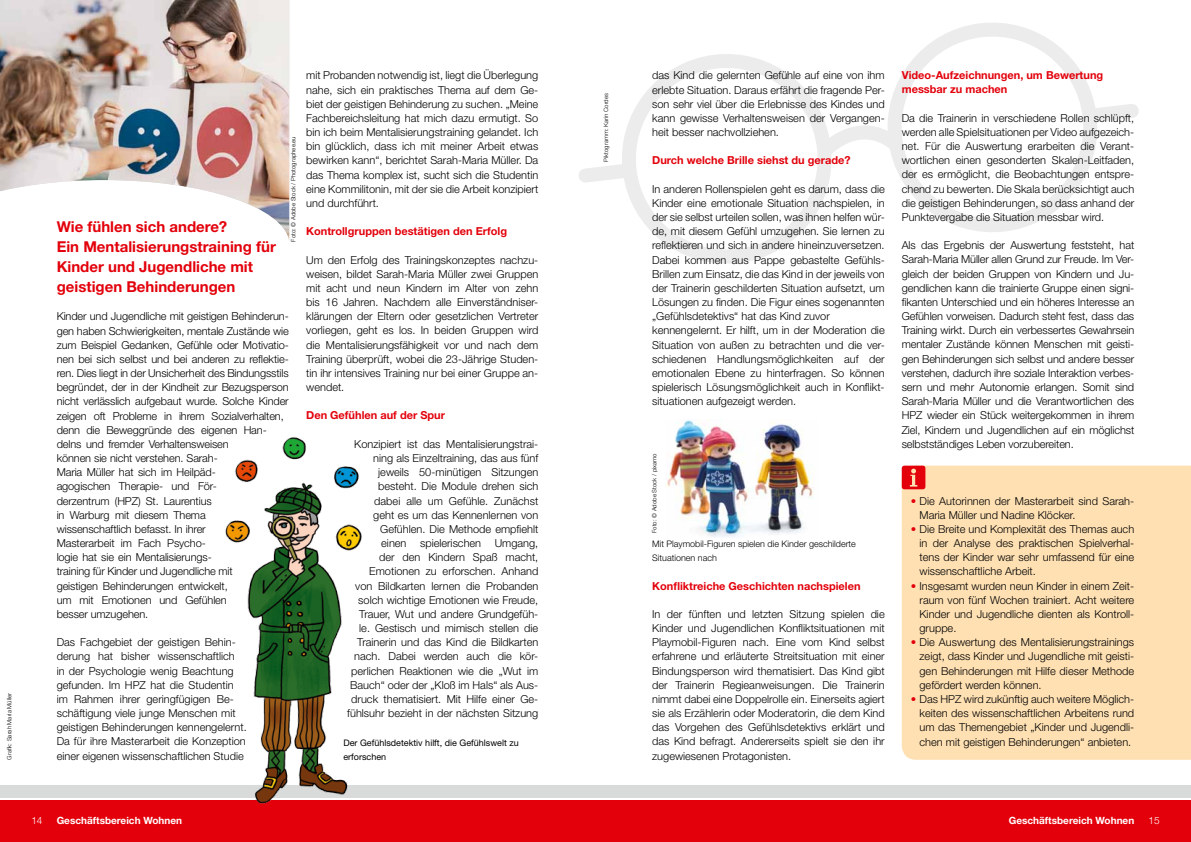
<style>
.page{position:relative;width:1191px;height:842px;background:#fff}
.page>*{position:absolute;margin:0;border:0;box-sizing:border-box;transform-origin:0 0}
.t1{font:700 15px/20px "Helvetica Neue LT Std";color:#e3000b}
.t2{font:300 11px/14.2px "Helvetica Neue LT Std";color:#000;text-align:justify}
.t3{font:700 11px/14.2px "Helvetica Neue LT Std";color:#e3000b}
.t4{font:700 10px "Helvetica Neue LT Std";color:#fff}
.t5{font:300 10px "Helvetica Neue LT Std";color:#fff}
.t6{font:300 9px/14.2px "Helvetica Neue LT Std";color:#000}
.t7{font:9px/14.2px "Helvetica Neue LT Std";color:#000}
.t8{font:300 6px "Helvetica Neue LT Std";color:#000}
.s1{color:#e3000b}
</style>
<div class="page">
<svg style="left:623px;top:55px;width:207px;height:209px"></svg>
<svg style="left:889px;top:24px;width:207px;height:208px"></svg>
<svg style="left:579px;top:155px;width:63px;height:36px"></svg>
<svg style="left:1075px;top:95px;width:64px;height:36px"></svg>
<svg style="left:809px;top:114px;width:105px;height:52px"></svg>
<div style="left:0;top:799px;width:595px;height:43px;background:#e3000b"></div>
<div style="left:595px;top:799px;width:596px;height:43px;background:#e3000b"></div>
<div style="left:595px;top:785px;width:596px;height:15px;background:#d9dada"></div>
<div style="left:0;top:785px;width:595px;height:15px;background:#d9dada"></div>
<hr style="left:0;top:798px;width:1191px;height:2px;background:#fff">
<img style="left:0;top:0;width:289px;height:239px">
<img style="left:225px;top:437px;width:137px;height:367px">
<img style="left:666px;top:420px;width:148px;height:118px">
<div style="left:901px;top:466px;width:290px;height:294px;background:#fee0b3"></div>
<svg style="left:901px;top:466px;width:24px;height:23px"></svg>
<p class="t8" style="left:6px;top:760px;width:68px;rotate:-90deg">Grafik: Sarah Maria Müller</p>
<h1 class="t1" style="left:57px;top:216px;width:221px">Wie fühlen sich andere?<br>Ein Mentalisierungstraining für<br>Kinder und Jugendliche mit geistigen Behinderungen</h1>
<p class="t8" style="left:290px;top:242px;width:107px;rotate:-90deg">Foto: © Adobe Stock / Photographee.eu</p>
<p class="t2" style="left:57px;top:309px;width:234px;text-align:left">Kinder und Jugendliche mit geistigen Behinderun&shy;gen haben Schwierigkeiten, mentale Zustände wie zum Beispiel Gedanken, Gefühle oder Motivatio&shy;nen bei sich selbst und bei anderen zu reflektie&shy;ren. Dies liegt in der Unsicherheit des Bindungsstils begründet, der in der Kindheit zur Bezugsperson nicht verlässlich aufgebaut wurde. Solche Kinder zeigen oft Probleme in ihrem Sozialverhalten, denn die Beweggründe des eigenen Han&shy;delns und fremder Verhaltensweisen<br>können sie nicht verstehen. Sarah-<br>Maria Müller hat sich im Heilpäd-<br>agogischen Therapie- und För-<br>derzentrum (HPZ) St. Laurentius<br>in Warburg mit diesem Thema<br>wissenschaftlich befasst. In ihrer<br>Masterarbeit im Fach Psycho-<br>logie hat sie ein Mentalisierungs-<br>training für Kinder und Jugendliche mit<br>geistigen Behinderungen entwickelt,<br>um mit Emotionen und Gefühlen<br>besser umzugehen.</p>
<p class="t2" style="left:57px;top:635px;width:192px;text-align:left">Das Fachgebiet der geistigen Behin&shy;derung hat bisher wissenschaftlich<br>in der Psychologie wenig Beachtung gefunden. Im HPZ hat die Studentin im Rahmen ihrer geringfügigen Be&shy;schäftigung viele junge Menschen mit geistigen Behinderungen kennengelernt.<br>Da für ihre Masterarbeit die Konzeption einer eigenen wissenschaftlichen Studie</p>
<p class="t2" style="left:306px;top:68px;width:234px">mit Probanden notwendig ist, liegt die Überlegung nahe, sich ein praktisches Thema auf dem Ge&shy;biet der geistigen Behinderung zu suchen. „Meine Fachbereichsleitung hat mich dazu ermutigt. So bin ich beim Mentalisierungstraining gelandet. Ich bin glücklich, dass ich mit meiner Arbeit etwas bewirken kann“, berichtet Sarah-Maria Müller. Da das Thema komplex ist, sucht sich die Studentin eine Kommilitonin, mit der sie die Arbeit konzipiert und durchführt.</p>
<p class="t3" style="left:306px;top:224px;width:202px">Kontrollgruppen bestätigen den Erfolg</p>
<p class="t2" style="left:306px;top:252px;width:234px">Um den Erfolg des Trainingskonzeptes nachzu&shy;weisen, bildet Sarah-Maria Müller zwei Gruppen mit acht und neun Kindern im Alter von zehn bis 16 Jahren. Nachdem alle Einverständniser&shy;klärungen der Eltern oder gesetzlichen Vertreter vorliegen, geht es los. In beiden Gruppen wird die Mentalisierungsfähigkeit vor und nach dem Training überprüft, wobei die 23-Jährige Studen&shy;tin ihr intensives Training nur bei einer Gruppe an&shy;wendet.</p>
<p class="t3" style="left:306px;top:408px;width:140px">Den Gefühlen auf der Spur</p>
<p class="t2" style="left:347px;top:437px;width:193px;text-align:right">Konzipiert ist das Mentalisierungstrai&shy;ning als Einzeltraining, das aus fünf jeweils 50-minütigen Sitzungen besteht. Die Module drehen sich<br>dabei alle um Gefühle. Zunächst<br>geht es um das Kennenlernen von Gefühlen. Die Methode empfiehlt<br>einen spielerischen Umgang,<br>der den Kindern Spaß macht, Emotionen zu erforschen. Anhand<br>von Bildkarten lernen die Probanden solch wichtige Emotionen wie Freude, Trauer, Wut und andere Grundgefüh&shy;le. Gestisch und mimisch stellen die Trainerin und das Kind die Bildkarten nach. Dabei werden auch die kör&shy;perlichen Reaktionen wie die „Wut im Bauch“ oder der „Kloß im Hals“ als Aus&shy;druck thematisiert. Mit Hilfe einer Ge&shy;fühlsuhr bezieht in der nächsten Sitzung</p>
<p class="t7" style="left:343px;top:735px;width:177px">Der Gefühlsdetektiv hilft, die Gefühlswelt zu erforschen</p>
<p class="t8" style="left:602px;top:162px;width:70px;rotate:-90deg">Piktogramm: Karin Cordes</p>
<p class="t2" style="left:652px;top:68px;width:234px">das Kind die gelernten Gefühle auf eine von ihm erlebte Situation. Daraus erfährt die fragende Per&shy;son sehr viel über die Erlebnisse des Kindes und kann gewisse Verhaltensweisen der Vergangen&shy;heit besser nachvollziehen.</p>
<p class="t3" style="left:652px;top:153px;width:200px">Durch welche Brille siehst du gerade?</p>
<p class="t2" style="left:652px;top:181px;width:234px;text-align:left">In anderen Rollenspielen geht es darum, dass die Kinder eine emotionale Situation nachspielen, in der sie selbst urteilen sollen, was ihnen helfen wür&shy;de, mit diesem Gefühl umzugehen. Sie lernen zu reflektieren und sich in andere hineinzuversetzen.<br>Dabei kommen aus Pappe gebastelte Gefühls-Brillen zum Einsatz, die das Kind in der jeweils von der Trainerin geschilderten Situation aufsetzt, um Lösungen zu finden. Die Figur eines sogenannten „Gefühlsdetektivs“ hat das Kind zuvor kennengelernt. Er hilft, um in der Moderation die Situation von außen zu betrachten und die ver&shy;schiedenen Handlungsmöglichkeiten auf der emotionalen Ebene zu hinterfragen. So können spielerisch Lösungsmöglichkeit auch in Konflikt&shy;situationen aufgezeigt werden.</p>
<p class="t8" style="left:650px;top:533px;width:81px;rotate:-90deg">Foto: © Adobe Stock / pixarno</p>
<p class="t6" style="left:652px;top:537px;width:205px">Mit Playmobil-Figuren spielen die Kinder geschilderte<br>Situationen nach</p>
<p class="t3" style="left:652px;top:578px;width:210px">Konfliktreiche Geschichten nachspielen</p>
<p class="t2" style="left:652px;top:607px;width:234px">In der fünften und letzten Sitzung spielen die Kinder und Jugendlichen Konfliktsituationen mit Playmobil-Figuren nach. Eine vom Kind selbst erfahrene und erläuterte Streitsituation mit einer Bindungsperson wird thematisiert. Das Kind gibt der Trainerin Regieanweisungen. Die Trainerin nimmt dabei eine Doppelrolle ein. Einerseits agiert sie als Erzählerin oder Moderatorin, die dem Kind das Vorgehen des Gefühlsdetektivs erklärt und das Kind befragt. Andererseits spielt sie den ihr</p>
<p class="t2" style="left:652px;top:748px;width:140px">zugewiesenen Protagonisten.</p>
<p class="t3" style="left:901px;top:68px;width:203px">Video-Aufzeichnungen, um Bewertung messbar zu machen</p>
<p class="t2" style="left:901px;top:110px;width:234px">Da die Trainerin in verschiedene Rollen schlüpft, werden alle Spielsituationen per Video aufgezeich&shy;net. Für die Auswertung erarbeiten die Verant&shy;wortlichen einen gesonderten Skalen-Leitfaden, der es ermöglicht, die Beobachtungen entspre&shy;chend zu bewerten. Die Skala berücksichtigt auch die geistigen Behinderungen, so dass anhand der Punktevergabe die Situation messbar wird.</p>
<p class="t2" style="left:901px;top:238px;width:234px">Als das Ergebnis der Auswertung feststeht, hat Sarah-Maria Müller allen Grund zur Freude. Im Ver&shy;gleich der beiden Gruppen von Kindern und Ju&shy;gendlichen kann die trainierte Gruppe einen signi&shy;fikanten Unterschied und ein höheres Interesse an Gefühlen vorweisen. Dadurch steht fest, dass das Training wirkt. Durch ein verbessertes Gewahrsein mentaler Zustände können Menschen mit geisti&shy;gen Behinderungen sich selbst und andere besser verstehen, dadurch ihre soziale Interaktion verbes&shy;sern und mehr Autonomie erlangen. Somit sind Sarah-Maria Müller und die Verantwortlichen des HPZ wieder ein Stück weitergekommen in ihrem Ziel, Kindern und Jugendlichen auf ein möglichst selbstständiges Leben vorzubereiten.</p>
<p class="t2" style="left:919px;top:493px;width:216px;text-indent:-9px"><span class="s1">•</span> Die Autorinnen der Masterarbeit sind Sarah-<br>Maria Müller und Nadine Klöcker.</p>
<p class="t2" style="left:919px;top:522px;width:216px;text-indent:-9px"><span class="s1">•</span> Die Breite und Komplexität des Themas auch in der Analyse des praktischen Spielverhal&shy;tens der Kinder war sehr umfassend für eine wissenschaftliche Arbeit.</p>
<p class="t2" style="left:919px;top:578px;width:216px;text-indent:-9px"><span class="s1">•</span> Insgesamt wurden neun Kinder in einem Zeit&shy;raum von fünf Wochen trainiert. Acht weitere Kinder und Jugendliche dienten als Kontroll&shy;gruppe.</p>
<p class="t2" style="left:919px;top:635px;width:216px;text-indent:-9px"><span class="s1">•</span> Die Auswertung des Mentalisierungstrainings zeigt, dass Kinder und Jugendliche mit geisti&shy;gen Behinderungen mit Hilfe dieser Methode gefördert werden können.</p>
<p class="t2" style="left:919px;top:692px;width:216px;text-indent:-9px"><span class="s1">•</span> Das HPZ wird zukünftig auch weitere Möglich&shy;keiten des wissenschaftlichen Arbeitens rund um das Themengebiet „Kinder und Jugendli&shy;chen mit geistigen Behinderungen“ anbieten.</p>
<p class="t5" style="left:31px;top:815px;width:13px">14</p>
<p class="t4" style="left:57px;top:815px;width:127px">Geschäftsbereich Wohnen</p>
<p class="t4" style="left:1008px;top:815px;width:127px">Geschäftsbereich Wohnen</p>
<p class="t5" style="left:1148px;top:815px;width:13px">15</p>
</div>
